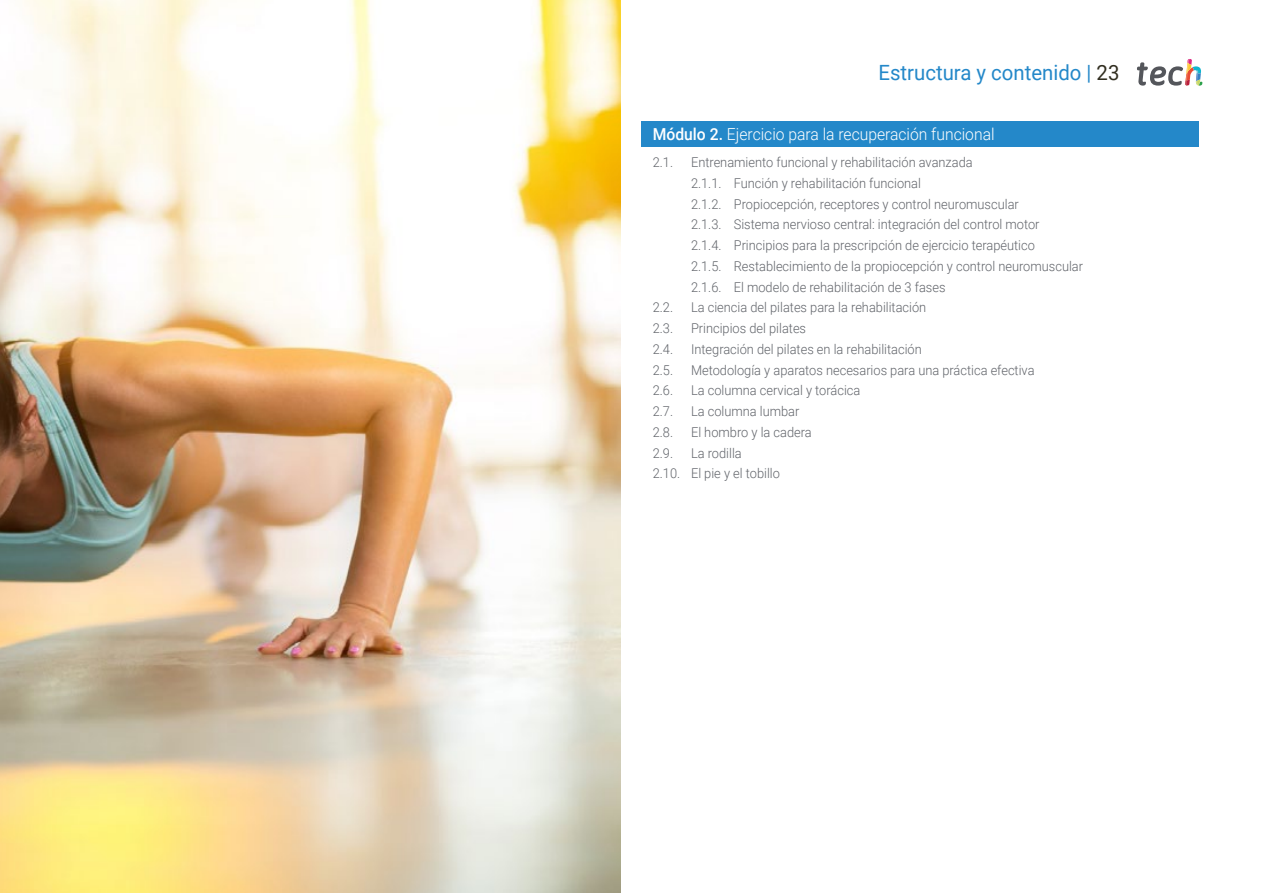
<style>
.page{position:relative;width:1263px;height:893px;background:#fff}
.page>*{position:absolute;margin:0;border:0;box-sizing:border-box;transform-origin:0 0}
.t1{font:21px "Roboto";color:#2488c9}
.t2{font:300 16.5px "Roboto";color:#fff;scale:.95 1}
.t3{font:300 13.5px/20.7px "Roboto";color:#61646a;scale:.95 1}
.s1{color:#312e20}
.s2{font-weight:500}
</style>
<div class="page">
<img style="left:0;top:0;width:621px;height:893px">
<div style="left:642px;top:121px;width:557px;height:25px;background:#2488c9"></div>
<svg style="left:1137px;top:59px;width:65px;height:27px"></svg>
<h1 class="t1" style="left:878px;top:57px;width:242px">Estructura y contenido | <span class="s1">23</span></h1>
<p class="t2" style="left:653px;top:123px;width:361px"><span class="s2">Módulo 2.</span> Ejercicio para la recuperación funcional</p>
<p class="t3" style="left:653px;top:151px;width:23px">2.1.</p>
<p class="t3" style="left:691px;top:151px;width:414px">Entrenamiento funcional y rehabilitación avanzada<br>2.1.1. Función y rehabilitación funcional<br>2.1.2. Propiocepción, receptores y control neuromuscular<br>2.1.3. Sistema nervioso central: integración del control motor<br>2.1.4. Principios para la prescripción de ejercicio terapéutico<br>2.1.5. Restablecimiento de la propiocepción y control neuromuscular 2.1.6. El modelo de rehabilitación de 3 fases</p>
<p class="t3" style="left:653px;top:297px;width:23px">2.2.</p>
<p class="t3" style="left:691px;top:297px;width:249px">La ciencia del pilates para la rehabilitación</p>
<p class="t3" style="left:653px;top:317px;width:23px">2.3.</p>
<p class="t3" style="left:691px;top:317px;width:123px">Principios del pilates</p>
<p class="t3" style="left:653px;top:338px;width:23px">2.4.</p>
<p class="t3" style="left:691px;top:338px;width:244px">Integración del pilates en la rehabilitación</p>
<p class="t3" style="left:653px;top:359px;width:23px">2.5.</p>
<p class="t3" style="left:691px;top:359px;width:363px">Metodología y aparatos necesarios para una práctica efectiva</p>
<p class="t3" style="left:653px;top:380px;width:23px">2.6.</p>
<p class="t3" style="left:691px;top:380px;width:180px">La columna cervical y torácica</p>
<p class="t3" style="left:653px;top:400px;width:23px">2.7.</p>
<p class="t3" style="left:691px;top:400px;width:116px">La columna lumbar</p>
<p class="t3" style="left:653px;top:421px;width:23px">2.8.</p>
<p class="t3" style="left:691px;top:421px;width:129px">El hombro y la cadera</p>
<p class="t3" style="left:653px;top:442px;width:23px">2.9.</p>
<p class="t3" style="left:653px;top:442px;width:135px;text-align:center">La rodilla<br>2.10. El pie y el tobillo</p>
</div>
